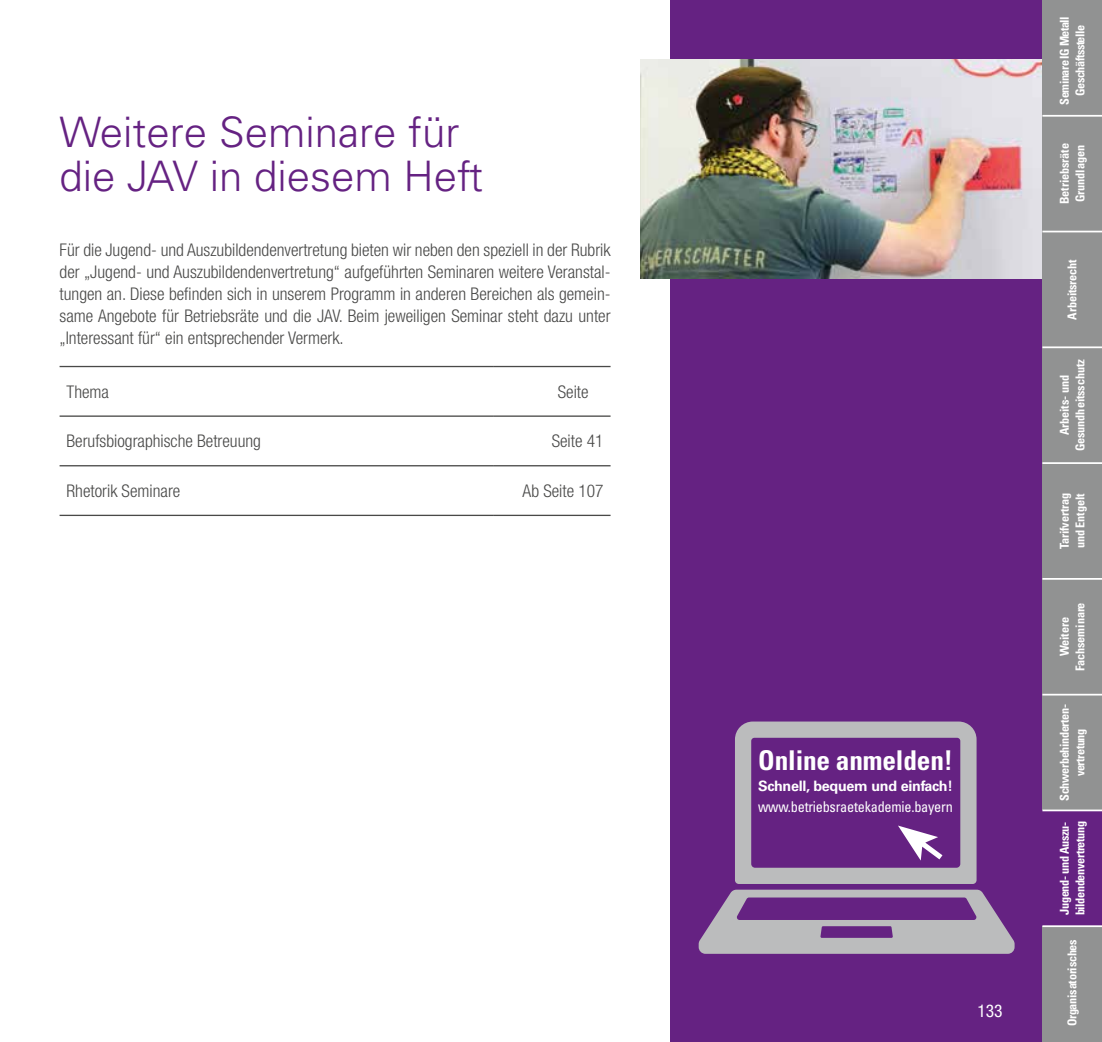
<style>
.page{position:relative;width:1102px;height:1042px;background:#fff}
.page>*{position:absolute;margin:0;border:0;box-sizing:border-box;transform-origin:0 0}
.t1{font:300 42px/43.8px "Univers LT Std";color:#652282}
.t2{font:700 condensed 27.3px "Univers LT Std";letter-spacing:-.005em;color:#fff}
.t3{font:300 condensed 17.5px/21.9px "Helvetica Neue LT Std";color:#494948;text-align:justify}
.t4{font:condensed 17.5px "Helvetica Neue LT Std";color:#fff}
.t5{font:condensed 14.88px "Univers LT Std";letter-spacing:-.015em;color:#fff;scale:.96 1}
.t6{font:700 14.35px "Univers LT Std";letter-spacing:-.02em;color:#fff}
.t7{font:700 condensed 12.25px/15.8px "Univers LT Std";letter-spacing:-.02em;color:#fff}
.t8{font:700 condensed 12.25px/15.8px "Univers LT Std";letter-spacing:-.04em;color:#fff;text-align:center}
</style>
<div class="page">
<div style="left:670px;top:0;width:387px;height:1042px;background:#652282"></div>
<img style="left:640px;top:60px;width:402px;height:218px">
<hr style="left:60px;top:366px;width:433px;height:1px;background:#494948">
<hr style="left:493px;top:366px;width:117px;height:1px;background:#494948">
<hr style="left:60px;top:415px;width:433px;height:2px;background:#494948">
<hr style="left:493px;top:415px;width:117px;height:2px;background:#494948">
<hr style="left:60px;top:465px;width:433px;height:1px;background:#494948">
<hr style="left:493px;top:465px;width:117px;height:1px;background:#494948">
<hr style="left:60px;top:515px;width:433px;height:1px;background:#494948">
<hr style="left:493px;top:515px;width:117px;height:1px;background:#494948">
<svg style="left:698px;top:721px;width:316px;height:233px"></svg>
<div style="left:1042px;top:0;width:59px;height:116px;background:#919292"></div>
<div style="left:1042px;top:116px;width:59px;height:115px;background:#919292"></div>
<div style="left:1042px;top:231px;width:59px;height:116px;background:#919292"></div>
<div style="left:1042px;top:347px;width:59px;height:116px;background:#919292"></div>
<div style="left:1042px;top:463px;width:59px;height:116px;background:#919292"></div>
<div style="left:1042px;top:579px;width:59px;height:115px;background:#919292"></div>
<div style="left:1042px;top:694px;width:59px;height:116px;background:#919292"></div>
<div style="left:1042px;top:810px;width:59px;height:116px;background:#652282"></div>
<div style="left:1042px;top:926px;width:59px;height:116px;background:#919292"></div>
<hr style="left:1042px;top:925px;width:59px;height:2px;background:#fff">
<hr style="left:1042px;top:809px;width:59px;height:2px;background:#fff">
<hr style="left:1042px;top:694px;width:59px;height:1px;background:#fff">
<hr style="left:1042px;top:578px;width:59px;height:2px;background:#fff">
<hr style="left:1042px;top:462px;width:59px;height:2px;background:#fff">
<hr style="left:1042px;top:346px;width:59px;height:2px;background:#fff">
<hr style="left:1042px;top:231px;width:59px;height:1px;background:#fff">
<hr style="left:1042px;top:115px;width:59px;height:2px;background:#fff">
<h1 class="t1" style="left:60px;top:110px;width:425px">Weitere Seminare für die JAV in diesem Heft</h1>
<p class="t3" style="left:60px;top:239px;width:552px">Für die Jugend- und Auszubildendenvertretung bieten wir neben den speziell in der Rubrik der „Jugend- und Auszubildendenvertretung“ aufgeführten Seminaren weitere Veranstal&shy;tungen an. Diese befinden sich in unserem Programm in anderen Bereichen als gemein&shy;same Angebote für Betriebsräte und die JAV. Beim jeweiligen Seminar steht dazu unter „Interessant für“ ein entsprechender Vermerk.</p>
<p class="t3" style="left:67px;top:380px;width:44px">Thema</p>
<p class="t3" style="left:558px;top:380px;width:32px">Seite</p>
<p class="t3" style="left:67px;top:430px;width:196px">Berufsbiographische Betreuung</p>
<p class="t3" style="left:551px;top:430px;width:53px">Seite 41</p>
<p class="t3" style="left:67px;top:479px;width:115px">Rhetorik Seminare</p>
<p class="t3" style="left:522px;top:479px;width:82px">Ab Seite 107</p>
<h2 class="t2" style="left:758px;top:744px;width:196px">Online anmelden!</h2>
<p class="t6" style="left:758px;top:777px;width:196px">Schnell, bequem und einfach!</p>
<p class="t5" style="left:758px;top:797px;width:204px">www.betriebsraetekademie.bayern</p>
<p class="t4" style="left:977px;top:1000px;width:27px">133</p>
<p class="t8" style="left:1056px;top:104px;width:90px;rotate:-90deg">Seminare IG Metall<br>Geschäftsstelle</p>
<p class="t7" style="left:1056px;top:204px;width:62px;rotate:-90deg">Betriebsräte<br>Grundlagen</p>
<p class="t7" style="left:1064px;top:320px;width:62px;rotate:-90deg">Arbeitsrecht</p>
<p class="t7" style="left:1056px;top:451px;width:93px;text-align:center;rotate:-90deg">Arbeits- und<br>Gesundheitsschutz</p>
<p class="t7" style="left:1056px;top:549px;width:58px;rotate:-90deg">Tarifvertrag und Entgelt</p>
<p class="t7" style="left:1056px;top:671px;width:70px;text-align:center;rotate:-90deg">Weitere<br>Fachseminare</p>
<p class="t7" style="left:1056px;top:801px;width:98px;text-align:center;rotate:-90deg">Schwerbehinderten&shy;vertretung</p>
<p class="t7" style="left:1056px;top:915px;width:96px;rotate:-90deg">Jugend- und Auszu&shy;bildendenvertretung</p>
<p class="t7" style="left:1064px;top:1026px;width:89px;rotate:-90deg">Organisatorisches</p>
</div>
